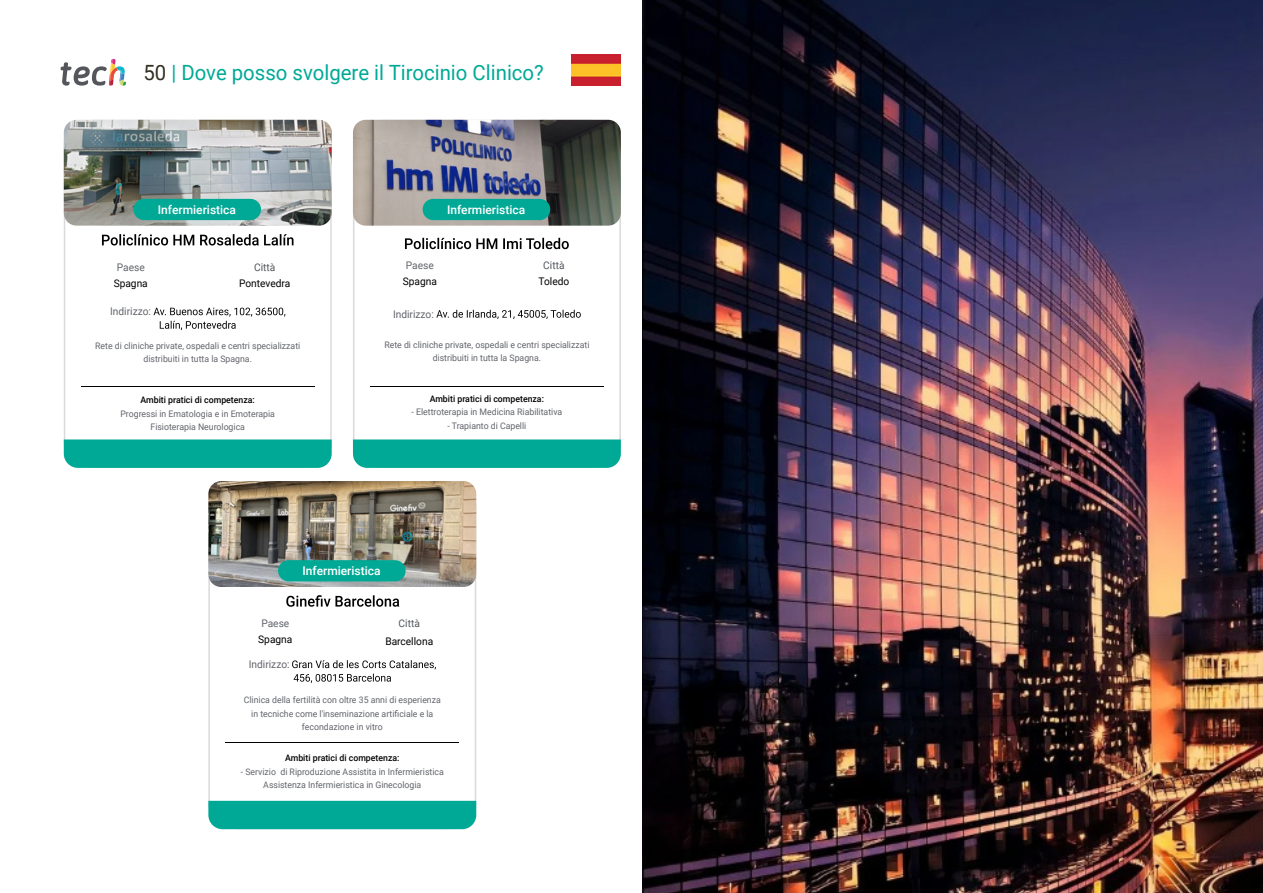
<style>
.page{position:relative;width:1263px;height:893px;background:#fff}
.page>*{position:absolute;margin:0;border:0;box-sizing:border-box;transform-origin:0 0}
.t1{font:21px "Roboto";color:#00a996}
.t2{font:500 12px "Roboto";color:#fff}
.t3{font:10.5px "Roboto";color:#61646a}
.t4{font:10.5px "Roboto";color:#000}
.t5{font:10.5px "Roboto";color:#52555b}
.t6{font:9px/13.5px "Roboto";color:#61646a;text-align:center}
.t7{font:500 9px "Roboto";color:#000}
.s1{color:#312e20}
</style>
<div class="page">
<img style="left:571px;top:55px;width:50px;height:30px">
<svg style="left:61px;top:59px;width:65px;height:27px"></svg>
<img style="left:642px;top:0;width:621px;height:893px">
<svg style="left:63px;top:119px;width:269px;height:337px"></svg>
<img style="left:64px;top:120px;width:268px;height:106px">
<div style="left:133px;top:199px;width:128px;height:21px;background:#00a996;border-radius:11px"></div>
<svg style="left:64px;top:439px;width:268px;height:29px;background:#08ab99"></svg>
<hr style="left:81px;top:386px;width:234px;height:1px;background:#000">
<svg style="left:102px;top:234px;width:191px;height:11px"></svg>
<svg style="left:153px;top:308px;width:132px;height:22px"></svg>
<svg style="left:352px;top:119px;width:269px;height:334px"></svg>
<img style="left:353px;top:120px;width:268px;height:106px">
<div style="left:423px;top:199px;width:127px;height:21px;background:#00a996;border-radius:11px"></div>
<svg style="left:353px;top:439px;width:268px;height:29px;background:#08ab99"></svg>
<hr style="left:370px;top:386px;width:234px;height:1px;background:#000">
<svg style="left:405px;top:238px;width:164px;height:11px"></svg>
<svg style="left:436px;top:310px;width:145px;height:9px"></svg>
<svg style="left:208px;top:492px;width:269px;height:338px"></svg>
<img style="left:208px;top:481px;width:268px;height:106px">
<div style="left:278px;top:560px;width:128px;height:21px;background:#00a996;border-radius:11px"></div>
<div style="left:208px;top:801px;width:268px;height:28px;background:#00a996"></div>
<hr style="left:225px;top:742px;width:234px;height:1px;background:#000">
<svg style="left:286px;top:595px;width:113px;height:12px"></svg>
<svg style="left:292px;top:660px;width:144px;height:23px"></svg>
<h1 class="t1" style="left:144px;top:57px;width:402px"><span class="s1">50</span> | Dove posso svolgere il Tirocinio Clinico?</h1>
<h2 class="t2" style="left:158px;top:201px;width:80px">Infermieristica</h2>
<h2 class="t2" style="left:447px;top:201px;width:80px">Infermieristica</h2>
<p class="t3" style="left:117px;top:260px;width:29px">Paese</p>
<p class="t4" style="left:114px;top:276px;width:36px">Spagna</p>
<p class="t5" style="left:254px;top:260px;width:23px">Città</p>
<p class="t4" style="left:239px;top:276px;width:53px">Pontevedra</p>
<p class="t3" style="left:406px;top:258px;width:29px">Paese</p>
<p class="t4" style="left:403px;top:274px;width:36px">Spagna</p>
<p class="t5" style="left:543px;top:258px;width:23px">Città</p>
<p class="t4" style="left:538px;top:274px;width:32px">Toledo</p>
<p class="t3" style="left:110px;top:304px;width:42px">Indirizzo:</p>
<p class="t6" style="left:95px;top:339px;width:207px">Rete di cliniche private, ospedali e centri specializzati distribuiti in tutta la Spagna.</p>
<p class="t7" style="left:141px;top:394px;width:116px">Ambiti pratici di competenza:</p>
<p class="t6" style="left:120px;top:406px;width:156px">Progressi in Ematologia e in Emoterapia<br>Fisioterapia Neurologica</p>
<p class="t3" style="left:393px;top:307px;width:42px">Indirizzo:</p>
<p class="t6" style="left:384px;top:338px;width:207px">Rete di cliniche private, ospedali e centri specializzati distribuiti in tutta la Spagna.</p>
<p class="t7" style="left:430px;top:393px;width:116px">Ambiti pratici di competenza:</p>
<p class="t6" style="left:412px;top:405px;width:152px">- Elettroterapia in Medicina Riabilitativa</p>
<p class="t6" style="left:447px;top:418px;width:80px">- Trapianto di Capelli</p>
<h2 class="t2" style="left:302px;top:563px;width:80px">Infermieristica</h2>
<p class="t3" style="left:261px;top:616px;width:29px">Paese</p>
<p class="t4" style="left:258px;top:632px;width:36px">Spagna</p>
<p class="t5" style="left:399px;top:616px;width:23px">Città</p>
<p class="t4" style="left:385px;top:634px;width:49px">Barcellona</p>
<p class="t3" style="left:249px;top:657px;width:42px">Indirizzo:</p>
<p class="t6" style="left:244px;top:693px;width:198px">Clinica della fertilità con oltre 35 anni di esperienza in tecniche come l'inseminazione artificiale e la fecondazione in vitro</p>
<p class="t7" style="left:285px;top:752px;width:116px">Ambiti pratici di competenza:</p>
<p class="t6" style="left:241px;top:764px;width:204px">- Servizio di Riproduzione Assistita in Infermieristica<br>Assistenza Infermieristica in Ginecologia</p>
</div>
